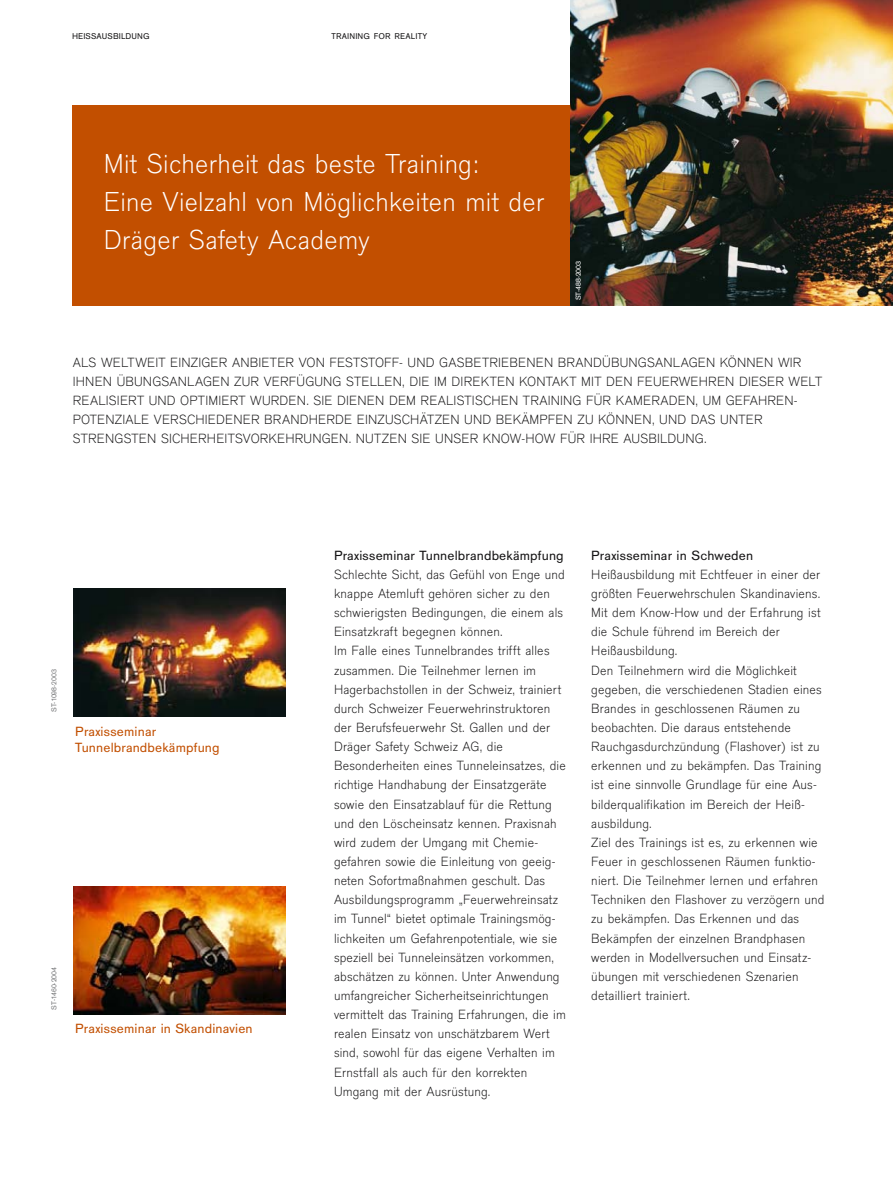
<style>
.page{position:relative;width:893px;height:1191px;background:#fff}
.page>*{position:absolute;margin:0;border:0;box-sizing:border-box;transform-origin:0 0}
.t1{font:300 28.5px/38.2px "Draeger San";letter-spacing:.01em;color:#fff}
.t2{font:300 13.8px/19.2px "Draeger San";letter-spacing:.01em;color:#141314}
.t3{font:13.8px/16.5px "Draeger San";letter-spacing:.01em;color:#c24f00}
.t4{font:13.8px "Draeger San";letter-spacing:.01em;color:#141314}
.t5{font:9px "Draeger San Ver";letter-spacing:.01em;color:#141314}
.t6{font:7.5px "Draeger San";color:#7a7b7d}
.t7{font:7.5px "Draeger San";color:#fff}
</style>
<div class="page">
<div style="left:72px;top:105px;width:536px;height:201px;background:#c24f00"></div>
<img style="left:570px;top:1px;width:323px;height:305px">
<img style="left:73px;top:886px;width:213px;height:128px">
<img style="left:73px;top:589px;width:213px;height:127px">
<p class="t5" style="left:72px;top:31px;width:79px">HEISSAUSBILDUNG</p>
<p class="t5" style="left:331px;top:31px;width:97px">TRAINING FOR REALITY</p>
<h1 class="t1" style="left:104px;top:147px;width:442px">Mit Sicherheit das beste Training:<br>Eine Vielzahl von Möglichkeiten mit der<br>Dräger Safety Academy</h1>
<p class="t7" style="left:575px;top:300px;width:41px;rotate:-90deg">ST-488-2003</p>
<p class="t2" style="left:73px;top:354px;width:751px">ALS WELTWEIT EINZIGER ANBIETER VON FESTSTOFF- UND GASBETRIEBENEN BRANDÜBUNGSANLAGEN KÖNNEN WIR IHNEN ÜBUNGSANLAGEN ZUR VERFÜGUNG STELLEN, DIE IM DIREKTEN KONTAKT MIT DEN FEUERWEHREN DIESER WELT REALISIERT UND OPTIMIERT WURDEN. SIE DIENEN DEM REALISTISCHEN TRAINING FÜR KAMERADEN, UM GEFAHREN-POTENZIALE VERSCHIEDENER BRANDHERDE EINZUSCHÄTZEN UND BEKÄMPFEN ZU KÖNNEN, UND DAS UNTER STRENGSTEN SICHERHEITSVORKEHRUNGEN. NUTZEN SIE UNSER KNOW-HOW FÜR IHRE AUSBILDUNG.</p>
<p class="t6" style="left:51px;top:712px;width:44px;rotate:-90deg">ST-1098-2003</p>
<p class="t3" style="left:75px;top:724px;width:146px">Praxisseminar<br>Tunnelbrandbekämpfung</p>
<p class="t6" style="left:51px;top:1009px;width:44px;rotate:-90deg">ST-1460-2004</p>
<p class="t3" style="left:75px;top:1021px;width:179px">Praxisseminar in Skandinavien</p>
<p class="t4" style="left:334px;top:550px;width:231px">Praxisseminar Tunnelbrandbekämpfung</p>
<p class="t2" style="left:334px;top:566px;width:233px">Schlechte Sicht, das Gefühl von Enge und knappe Atemluft gehören sicher zu den schwierigsten Bedingungen, die einem als Einsatzkraft begegnen können.<br>Im Falle eines Tunnelbrandes trifft alles zusammen. Die Teilnehmer lernen im Hagerbachstollen in der Schweiz, trainiert durch Schweizer Feuerwehrinstruktoren der Berufsfeuerwehr St. Gallen und der Dräger Safety Schweiz AG, die Besonderheiten eines Tunneleinsatzes, die richtige Handhabung der Einsatzgeräte sowie den Einsatzablauf für die Rettung und den Löscheinsatz kennen. Praxisnah wird zudem der Umgang mit Chemie&shy;gefahren sowie die Einleitung von geeig&shy;neten Sofortmaßnahmen geschult. Das Ausbildungsprogramm „Feuerwehreinsatz im Tunnel“ bietet optimale Trainingsmög&shy;lichkeiten um Gefahrenpotentiale, wie sie speziell bei Tunneleinsätzen vorkommen, abschätzen zu können. Unter Anwendung umfangreicher Sicherheitseinrichtungen vermittelt das Training Erfahrungen, die im realen Einsatz von unschätzbarem Wert sind, sowohl für das eigene Verhalten im Ernstfall als auch für den korrekten Umgang mit der Ausrüstung.</p>
<p class="t4" style="left:591px;top:550px;width:163px">Praxisseminar in Schweden</p>
<p class="t2" style="left:591px;top:566px;width:235px">Heißausbildung mit Echtfeuer in einer der größten Feuerwehrschulen Skandinaviens.<br>Mit dem Know-How und der Erfahrung ist die Schule führend im Bereich der Heißausbildung.<br>Den Teilnehmern wird die Möglichkeit gegeben, die verschiedenen Stadien eines Brandes in geschlossenen Räumen zu beobachten. Die daraus entstehende Rauchgasdurchzündung (Flashover) ist zu erkennen und zu bekämpfen. Das Training ist eine sinnvolle Grundlage für eine Aus&shy;bilderqualifikation im Bereich der Heiß&shy;ausbildung.<br>Ziel des Trainings ist es, zu erkennen wie Feuer in geschlossenen Räumen funktio&shy;niert. Die Teilnehmer lernen und erfahren Techniken den Flashover zu verzögern und zu bekämpfen. Das Erkennen und das Bekämpfen der einzelnen Brandphasen werden in Modellversuchen und Einsatz&shy;übungen mit verschiedenen Szenarien detailliert trainiert.</p>
</div>
